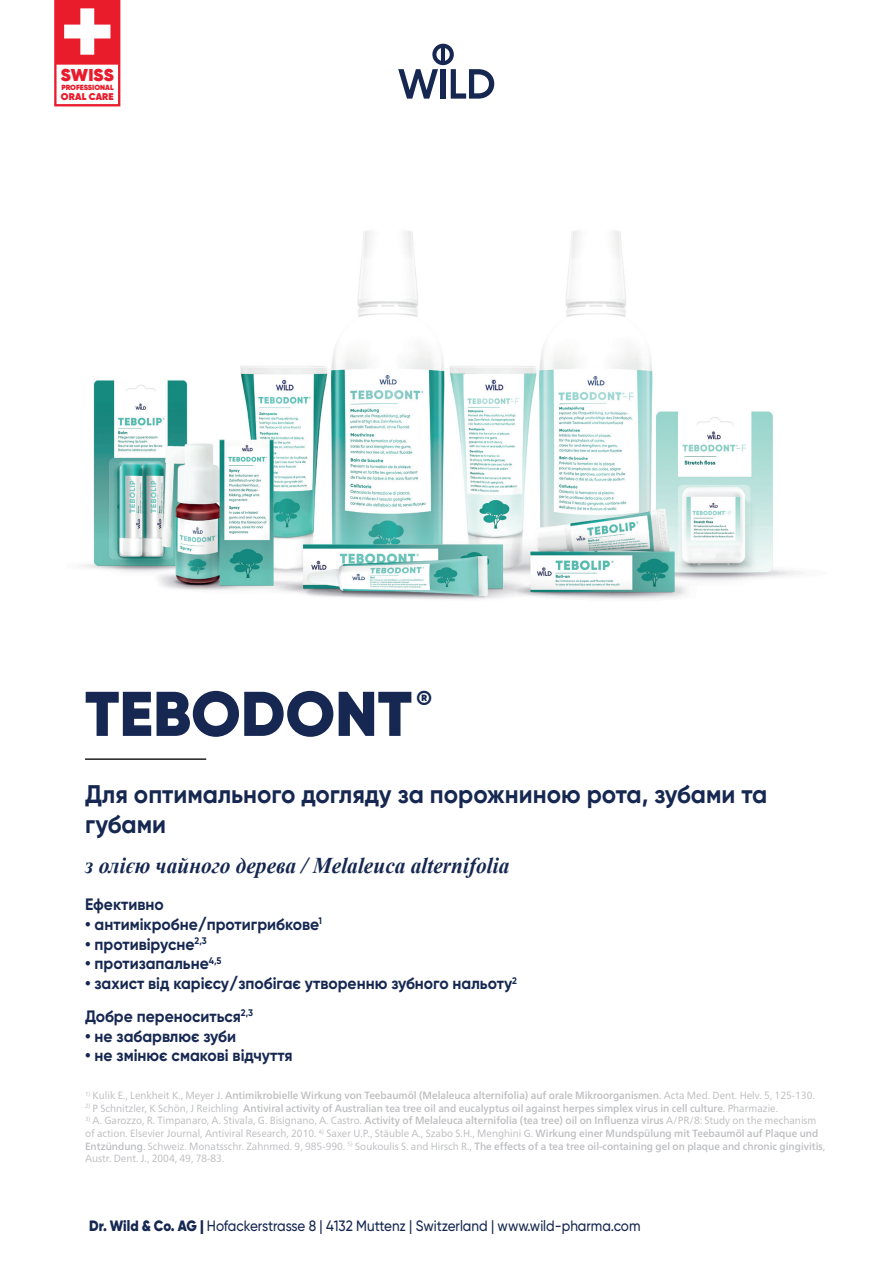
<style>
.page{position:relative;width:893px;height:1263px;background:#fff}
.page>*{position:absolute;margin:0;border:0;box-sizing:border-box;transform-origin:0 0}
.t1{font:900 63px "Gilroy Two";color:#162851}
.t2{font:700 25.5px/30.6px "Gilroy Two";color:#162851;scale:.95 1}
.t3{font:italic 700 22.5px "Times New Roman";color:#162851;scale:.95 1}
.t4{font:700 17.4px "Gilroy Two";color:#162851}
.t5{font:800 17.25px "Gilroy Two";letter-spacing:.005em;color:#e91c2c}
.t6{font:700 16.5px/32.5px "Gilroy Two";color:#162851;scale:.95 1}
.t7{font:500 15px "Gilroy Two";color:#162851;scale:.9 1}
.t8{font:10.5px/12.6px "Frutiger Neue LTCYR";color:#bcbdc0;scale:.95 1}
.t9{font:500 10.5px "Frutiger Neue LTCYR";color:#bcbdc0;scale:.95 1}
.t10{font:800 9.75px "Gilroy Two";letter-spacing:.015em;color:#e91c2c}
.t11{font:800 7.5px "Gilroy Two";letter-spacing:-.005em;color:#e91c2c}
.s1{font-weight:400}
.s2{font-weight:500}
.s3{font-weight:900}
</style>
<div class="page">
<svg style="left:398px;top:44px;width:96px;height:55px"></svg>
<hr style="left:85px;top:758px;width:121px;height:2px;background:#231f20">
<img style="left:81px;top:231px;width:720px;height:368px">
<svg style="left:54px;top:0;width:66px;height:106px"></svg>
<h3 class="t5" style="left:61px;top:64px;width:54px">SWISS</h3>
<p class="t11" style="left:61px;top:82px;width:54px">PROFESSIONAL</p>
<p class="t10" style="left:61px;top:90px;width:54px">ORAL CARE</p>
<h1 class="t1" style="left:85px;top:674px;width:328px">TEBODONT</h1>
<h3 class="t4" style="left:416px;top:686px;width:17px">®</h3>
<h2 class="t2" style="left:85px;top:778px;width:720px">Для оптимального догляду за порожниною рота, зубами та губами</h2>
<h3 class="t3" style="left:85px;top:850px;width:448px">з олією чайного дерева / Melaleuca alternifolia</h3>
<h3 class="t6" style="left:85px;top:888px;width:84px">Ефективно</h3>
<h3 class="t6" style="left:85px;top:908px;width:251px">• антимікробне/протигрибкове<sup>1</sup></h3>
<h3 class="t6" style="left:85px;top:927px;width:130px">• противірусне<sup>2,3</sup></h3>
<h3 class="t6" style="left:85px;top:947px;width:145px">• протизапальне<sup>4,5</sup></h3>
<h3 class="t6" style="left:85px;top:967px;width:456px">• захист від карієсу/зпобігає утворенню зубного нальоту<sup>2<br></sup>Добре переноситься<sup>2,3</sup></h3>
<h3 class="t6" style="left:85px;top:1019px;width:161px">• не забарвлює зуби</h3>
<h3 class="t6" style="left:85px;top:1039px;width:220px">• не змінює смакові відчуття</h3>
<p class="t9" style="left:85px;top:1089px;width:770px"><sup>1)</sup> <span class="s1">Kulik E., Lenkheit K., Meyer J.</span> Antimikrobielle Wirkung von Teebaumöl (Melaleuca alternifolia) auf orale Mikroorganismen<span class="s1">. Acta Med. Dent. Helv. 5, 125-130.</span></p>
<p class="t9" style="left:85px;top:1102px;width:731px"><sup>2)</sup> <span class="s1">P Schnitzler, K Schön, J Reichling</span> Antiviral activity of Australian tea tree oil and eucalyptus oil against herpes simplex virus in cell culture<span class="s1">. Pharmazie.</span></p>
<p class="t8" style="left:85px;top:1114px;width:781px"><sup>3)</sup> A. Garozzo, R. Timpanaro, A. Stivala, G. Bisignano, A. Castro. <span class="s2">Activity of Melaleuca alternifolia (tea tree) oil on Influenza virus</span> A/PR/8: Study on the mechanism of action. Elsevier Journal, Antiviral Research, 2010. <sup>4)</sup> Saxer U.P., Stäuble A., Szabo S.H., Menghini G. <span class="s2">Wirkung einer Mundspülung mit Teebaumöl auf Plaque und Entzündung</span>. Schweiz. Monatsschr. Zahnmed. 9, 985-990. <sup>5)</sup> Soukoulis S. and Hirsch R., <span class="s2">The effects of a tea tree oil-containing gel on plaque and chronic gingivitis</span>, Austr. Dent. J., 2004, 49, 78-83.</p>
<h3 class="t7" style="left:89px;top:1217px;width:614px"><span class="s3">Dr. Wild &amp; Co. AG |</span> Hofackerstrasse 8 | 4132 Muttenz | Switzerland | www.wild-pharma.com</h3>
</div>
